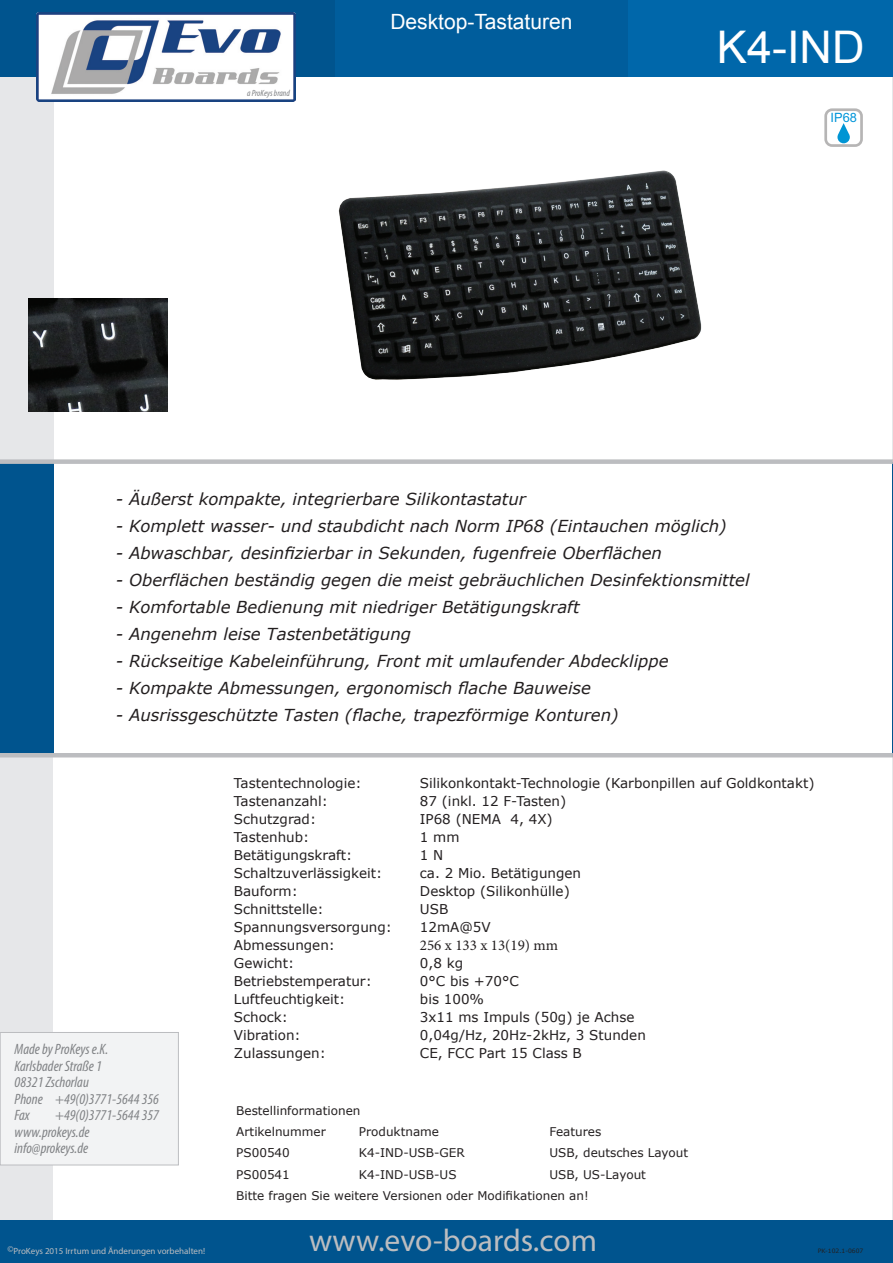
<style>
.page{position:relative;width:893px;height:1263px;background:#fff}
.page>*{position:absolute;margin:0;border:0;box-sizing:border-box;transform-origin:0 0}
.t1{font:45px "Arial";color:#fff}
.t2{font:31.5px "Myriad Pro";color:#bcbdc0}
.t3{font:21px "Arial";color:#fff}
.t4{font:italic 16.5px "Verdana";color:#231f20}
.t5{font:italic condensed 15px/16.5px "Myriad Pro";color:#808285}
.t6{font:15px "Minion Pro";color:#231f20}
.t7{font:13.5px "Verdana";color:#231f20}
.t8{font:12.9px "Arial";color:#0095d9}
.t9{font:12px/21.1px "Verdana";color:#231f20}
.t10{font:9px "Myriad Pro";color:#bcbdc0}
.t11{font:italic condensed 9px "Myriad Pro";color:#808285}
.t12{font:6px "Verdana";color:#231f20}
</style>
<div class="page">
<div style="left:0;top:756px;width:53px;height:507px;background:#e6e7e9"></div>
<hr style="left:892px;top:756px;width:1px;height:507px;background:#e6e7e9">
<div style="left:0;top:73px;width:53px;height:386px;background:#e6e7e9"></div>
<hr style="left:892px;top:73px;width:1px;height:386px;background:#e6e7e9">
<div style="left:0;top:0;width:343px;height:77px;background:#00548e"></div>
<div style="left:335px;top:0;width:300px;height:77px;background:#005d9c"></div>
<div style="left:628px;top:0;width:265px;height:77px;background:#0067aa"></div>
<img style="left:36px;top:12px;width:260px;height:90px">
<div style="left:0;top:462px;width:53px;height:294px;background:#00548e"></div>
<hr style="left:892px;top:462px;width:1px;height:294px;background:#00548e">
<div style="left:0;top:459px;width:892px;height:5px;background:#bcbdc0"></div>
<div style="left:0;top:1032px;width:179px;height:133px;background:#f2f3f4;border:1px solid #bcbdc0"></div>
<hr style="left:0;top:753px;width:892px;height:4px;background:#bcbdc0">
<div style="left:0;top:1220px;width:893px;height:43px;background:#00548e"></div>
<div style="left:824px;top:108px;width:38px;height:39px;background:#fff;border:3px solid #b6b5b5;border-radius:6px"></div>
<svg style="left:837px;top:123px;width:13px;height:20px"></svg>
<img style="left:338px;top:170px;width:364px;height:210px">
<img style="left:28px;top:298px;width:140px;height:114px">
<p class="t11" style="left:247px;top:88px;width:44px">a ProKeys brand</p>
<p class="t3" style="left:390px;top:8px;width:184px">Desktop-Tastaturen</p>
<h1 class="t1" style="left:717px;top:18px;width:149px">K4-IND</h1>
<p class="t8" style="left:830px;top:109px;width:28px">IP68</p>
<p class="t4" style="left:116px;top:488px;width:412px">- Äußerst kompakte, integrierbare Silikontastatur</p>
<p class="t4" style="left:116px;top:515px;width:612px">- Komplett wasser- und staubdicht nach Norm IP68 (Eintauchen möglich)</p>
<p class="t4" style="left:116px;top:542px;width:548px">- Abwaschbar, desinfizierbar in Sekunden, fugenfreie Oberflächen</p>
<p class="t4" style="left:116px;top:569px;width:635px">- Oberflächen beständig gegen die meist gebräuchlichen Desinfektionsmittel</p>
<p class="t4" style="left:116px;top:596px;width:465px">- Komfortable Bedienung mit niedriger Betätigungskraft</p>
<p class="t4" style="left:116px;top:623px;width:297px">- Angenehm leise Tastenbetätigung</p>
<p class="t4" style="left:116px;top:650px;width:554px">- Rückseitige Kabeleinführung, Front mit umlaufender Abdecklippe</p>
<p class="t4" style="left:116px;top:677px;width:477px">- Kompakte Abmessungen, ergonomisch flache Bauweise</p>
<p class="t4" style="left:116px;top:704px;width:504px">- Ausrissgeschützte Tasten (flache, trapezförmige Konturen)</p>
<p class="t5" style="left:15px;top:1041px;width:146px">Made by ProKeys e.K.<br>Karlsbader Straße 1<br>08321 Zschorlau<br>Phone +49(0)3771-5644 356<br>Fax</p>
<p class="t5" style="left:15px;top:1107px;width:146px;text-indent:40px">+49(0)3771-5644 357 www.prokeys.de info@prokeys.de</p>
<p class="t10" style="left:7px;top:1245px;width:199px">©ProKeys 2015 Irrtum und Änderungen vorbehalten!</p>
<p class="t7" style="left:234px;top:774px;width:129px">Tastentechnologie:</p>
<p class="t7" style="left:420px;top:774px;width:396px">Silikonkontakt-Technologie (Karbonpillen auf Goldkontakt)</p>
<p class="t7" style="left:234px;top:792px;width:96px">Tastenanzahl:</p>
<p class="t7" style="left:420px;top:792px;width:148px">87 (inkl. 12 F-Tasten)</p>
<p class="t7" style="left:234px;top:810px;width:84px">Schutzgrad:</p>
<p class="t7" style="left:420px;top:810px;width:134px">IP68 (NEMA 4, 4X)</p>
<p class="t7" style="left:234px;top:828px;width:77px">Tastenhub:</p>
<p class="t7" style="left:420px;top:828px;width:41px">1 mm</p>
<p class="t7" style="left:234px;top:846px;width:120px">Betätigungskraft:</p>
<p class="t7" style="left:420px;top:846px;width:25px">1 N</p>
<p class="t7" style="left:234px;top:864px;width:150px">Schaltzuverlässigkeit:</p>
<p class="t7" style="left:420px;top:864px;width:163px">ca. 2 Mio. Betätigungen</p>
<p class="t7" style="left:234px;top:882px;width:65px">Bauform:</p>
<p class="t7" style="left:420px;top:882px;width:151px">Desktop (Silikonhülle)</p>
<p class="t7" style="left:234px;top:900px;width:91px">Schnittstelle:</p>
<p class="t7" style="left:420px;top:900px;width:30px">USB</p>
<p class="t7" style="left:234px;top:918px;width:160px">Spannungsversorgung:</p>
<p class="t7" style="left:420px;top:918px;width:72px">12mA@5V</p>
<p class="t7" style="left:234px;top:936px;width:103px">Abmessungen:</p>
<p class="t6" style="left:420px;top:935px;width:140px">256 x 133 x 13(19) mm</p>
<p class="t7" style="left:234px;top:954px;width:62px">Gewicht:</p>
<p class="t7" style="left:420px;top:954px;width:45px">0,8 kg</p>
<p class="t7" style="left:234px;top:972px;width:139px">Betriebstemperatur:</p>
<p class="t7" style="left:420px;top:972px;width:100px">0°C bis +70°C</p>
<p class="t7" style="left:234px;top:990px;width:113px">Luftfeuchtigkeit:</p>
<p class="t7" style="left:420px;top:990px;width:66px">bis 100%</p>
<p class="t7" style="left:234px;top:1008px;width:56px">Schock:</p>
<p class="t7" style="left:420px;top:1008px;width:216px">3x11 ms Impuls (50g) je Achse</p>
<p class="t7" style="left:234px;top:1026px;width:68px">Vibration:</p>
<p class="t7" style="left:420px;top:1026px;width:227px">0,04g/Hz, 20Hz-2kHz, 3 Stunden</p>
<p class="t7" style="left:234px;top:1044px;width:93px">Zulassungen:</p>
<p class="t7" style="left:420px;top:1044px;width:163px">CE, FCC Part 15 Class B</p>
<p class="t9" style="left:236px;top:1100px;width:126px">Bestellinformationen<br>Artikelnummer</p>
<p class="t9" style="left:359px;top:1121px;width:82px">Produktname</p>
<p class="t9" style="left:549px;top:1121px;width:53px">Features</p>
<p class="t9" style="left:236px;top:1142px;width:55px">PS00540</p>
<p class="t9" style="left:359px;top:1142px;width:107px">K4-IND-USB-GER</p>
<p class="t9" style="left:549px;top:1142px;width:140px">USB, deutsches Layout</p>
<p class="t9" style="left:236px;top:1163px;width:55px">PS00541</p>
<p class="t9" style="left:359px;top:1163px;width:99px">K4-IND-USB-US</p>
<p class="t9" style="left:236px;top:1163px;width:411px;text-indent:313px">USB, US-Layout<br>Bitte fragen Sie weitere Versionen oder Modifikationen an!</p>
<h2 class="t2" style="left:309px;top:1221px;width:289px">www.evo-boards.com</h2>
<p class="t12" style="left:818px;top:1246px;width:47px">PK-102.1-0607</p>
</div>
